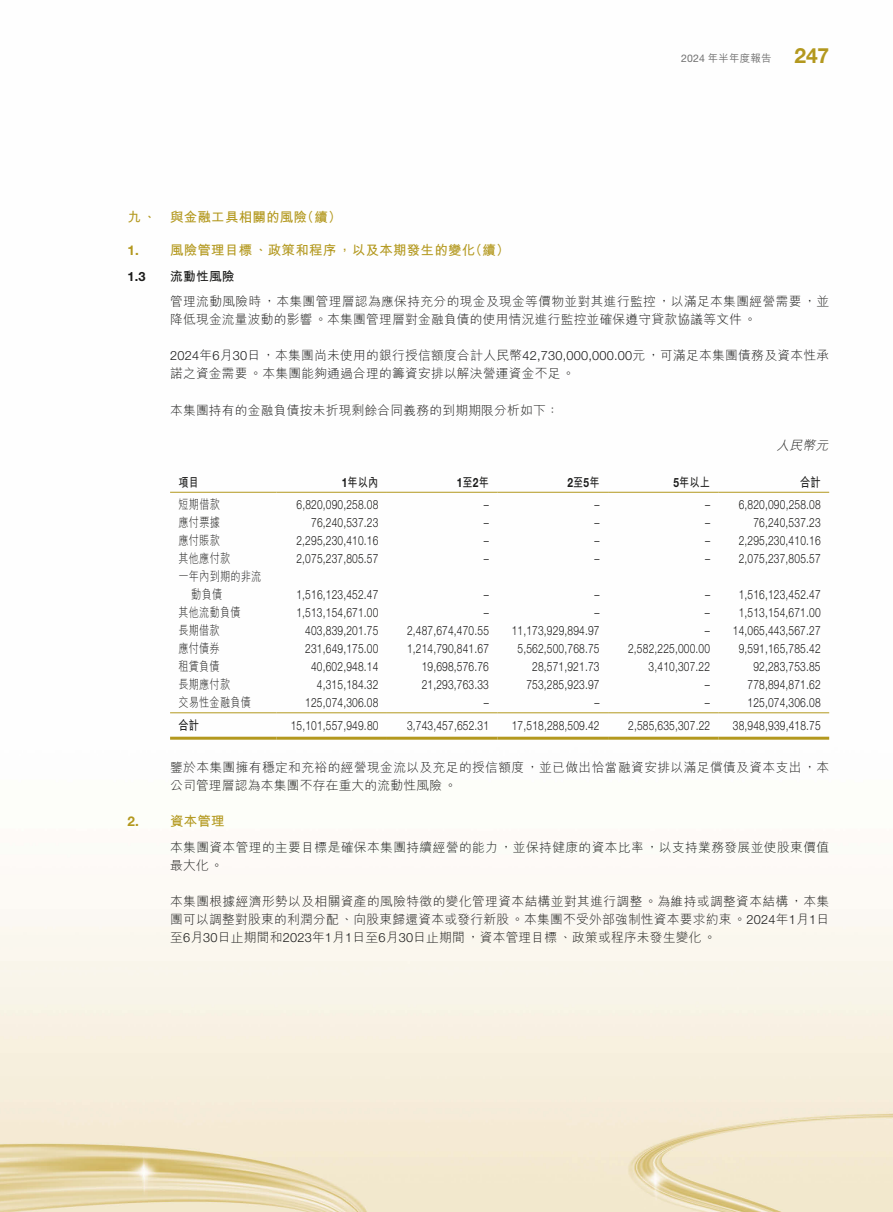
<style>
.page{position:relative;width:893px;height:1212px;background:#fff}
.page>*{position:absolute;margin:0;border:0;box-sizing:border-box;transform-origin:0 0}
.t1{font:700 13.5px "M Hei HK";letter-spacing:.015em;color:#b3981e}
.t2{font:300 12.75px "Helvetica Neue LT Pro";letter-spacing:.015em;color:#1c1c1b;scale:.8 1}
.t3{font:300 12.75px/18px "M Hei HK";letter-spacing:.015em;color:#1c1c1b}
.t4{font:300 12.75px/18px "M Hei HK";letter-spacing:.015em;color:#1c1c1b;scale:.8 1}
.t5{font:700 12.75px "M Hei HK";letter-spacing:.015em;color:#1c1c1b;scale:.8 1}
.t6{font:700 12.75px "Helvetica Neue LT Pro";color:#1c1c1b;scale:.8 1}
.t7{font:700 12.75px "M Hei HK";letter-spacing:.015em;color:#1c1c1b}
.t8{font:italic 300 12.75px "M Hei HK";color:#1c1c1b}
.t9{font:700 12.75px "Helvetica Neue LT Pro";color:#1c1c1b}
.t10{font:500 10.5px "M Hei HK";letter-spacing:.015em;color:#6f6f6f}
.s1{font-family:"Helvetica Neue LT Pro";font-weight:400}
.s2{font-family:"Helvetica Neue LT Pro";font-weight:700;font-size:21px;color:#b3981e}
.s3{font-family:"Helvetica Neue LT Pro"}
.s4{font-family:"M Hei HK"}
</style>
<div class="page">
<img style="left:0;top:491px;width:893px;height:721px">
<hr style="left:170px;top:492px;width:106px;height:1px;background:#b3981e">
<hr style="left:276px;top:492px;width:111px;height:1px;background:#b3981e">
<hr style="left:387px;top:492px;width:110px;height:1px;background:#b3981e">
<hr style="left:497px;top:492px;width:111px;height:1px;background:#b3981e">
<hr style="left:608px;top:492px;width:111px;height:1px;background:#b3981e">
<hr style="left:719px;top:492px;width:110px;height:1px;background:#b3981e">
<hr style="left:170px;top:712px;width:106px;height:1px;background:#b3981e">
<hr style="left:276px;top:712px;width:111px;height:1px;background:#b3981e">
<hr style="left:387px;top:712px;width:110px;height:1px;background:#b3981e">
<hr style="left:497px;top:712px;width:111px;height:1px;background:#b3981e">
<hr style="left:608px;top:712px;width:111px;height:1px;background:#b3981e">
<hr style="left:719px;top:712px;width:110px;height:1px;background:#b3981e">
<hr style="left:170px;top:737px;width:106px;height:3px;background:#b3981e">
<hr style="left:276px;top:737px;width:111px;height:3px;background:#b3981e">
<hr style="left:387px;top:737px;width:110px;height:3px;background:#b3981e">
<hr style="left:497px;top:737px;width:111px;height:3px;background:#b3981e">
<hr style="left:608px;top:737px;width:111px;height:3px;background:#b3981e">
<hr style="left:719px;top:737px;width:110px;height:3px;background:#b3981e">
<p class="t10" style="left:681px;top:51px;width:149px"><span class="s1">2024</span> 年半年度報告 <span class="s2">247</span></p>
<p class="t1" style="left:128px;top:207px;width:216px">九、 與金融工具相關的風險（續）</p>
<p class="t1" style="left:128px;top:240px;width:384px"><span class="s3">1.</span> 風險管理目標、政策和程序，以及本期發生的變化（續）</p>
<p class="t9" style="left:128px;top:268px;width:20px">1.3</p>
<p class="t7" style="left:170px;top:267px;width:66px">流動性風險</p>
<p class="t3" style="left:170px;top:292px;width:661px">管理流動風險時，本集團管理層認為應保持充分的現金及現金等價物並對其進行監控，以滿足本集團經營需要，並降低現金流量波動的影響。本集團管理層對金融負債的使用情況進行監控並確保遵守貸款協議等文件。</p>
<p class="t3" style="left:170px;top:346px;width:661px"><span class="s3">2024</span>年<span class="s3">6</span>月<span class="s3">30</span>日，本集團尚未使用的銀行授信額度合計人民幣<span class="s3">42,730,000,000.00</span>元，可滿足本集團債務及資本性承諾之資金需要。本集團能夠通過合理的籌資安排以解決營運資金不足。</p>
<p class="t3" style="left:170px;top:400px;width:390px">本集團持有的金融負債按未折現剩餘合同義務的到期期限分析如下：</p>
<p class="t8" style="left:776px;top:437px;width:57px">人民幣元</p>
<p class="t5" style="left:179px;top:472px;width:27px">項目</p>
<p class="t5" style="left:342px;top:472px;width:47px"><span class="s3">1</span>年以內</p>
<p class="t6" style="left:457px;top:474px;width:42px">1<span class="s4">至</span>2<span class="s4">年</span></p>
<p class="t6" style="left:567px;top:474px;width:42px">2<span class="s4">至</span>5<span class="s4">年</span></p>
<p class="t5" style="left:673px;top:472px;width:47px"><span class="s3">5</span>年以上</p>
<p class="t5" style="left:800px;top:472px;width:27px">合計</p>
<p class="t4" style="left:179px;top:495px;width:53px">短期借款</p>
<p class="t2" style="left:296px;top:497px;width:104px">6,820,090,258.08</p>
<p class="t2" style="left:484px;top:497px;width:8px">–</p>
<p class="t2" style="left:594px;top:497px;width:8px">–</p>
<p class="t2" style="left:705px;top:497px;width:146px">– 6,820,090,258.08</p>
<p class="t4" style="left:179px;top:513px;width:53px">應付票據</p>
<p class="t2" style="left:311px;top:515px;width:86px">76,240,537.23</p>
<p class="t2" style="left:484px;top:515px;width:8px">–</p>
<p class="t2" style="left:594px;top:515px;width:8px">–</p>
<p class="t2" style="left:705px;top:515px;width:8px">–</p>
<p class="t2" style="left:753px;top:515px;width:86px">76,240,537.23</p>
<p class="t4" style="left:179px;top:531px;width:53px">應付賬款</p>
<p class="t2" style="left:296px;top:533px;width:104px">2,295,230,410.16</p>
<p class="t2" style="left:484px;top:533px;width:8px">–</p>
<p class="t2" style="left:594px;top:533px;width:8px">–</p>
<p class="t2" style="left:705px;top:533px;width:146px">– 2,295,230,410.16</p>
<p class="t4" style="left:179px;top:549px;width:66px">其他應付款</p>
<p class="t2" style="left:296px;top:551px;width:104px">2,075,237,805.57</p>
<p class="t2" style="left:484px;top:551px;width:8px">–</p>
<p class="t2" style="left:594px;top:551px;width:8px">–</p>
<p class="t2" style="left:705px;top:551px;width:146px">– 2,075,237,805.57</p>
<p class="t4" style="left:191px;top:567px;width:89px;text-indent:-13px">一年內到期的非流動負債</p>
<p class="t2" style="left:296px;top:587px;width:104px">1,516,123,452.47</p>
<p class="t2" style="left:484px;top:587px;width:8px">–</p>
<p class="t2" style="left:594px;top:587px;width:8px">–</p>
<p class="t2" style="left:705px;top:587px;width:146px">– 1,516,123,452.47</p>
<p class="t4" style="left:179px;top:603px;width:79px">其他流動負債</p>
<p class="t2" style="left:296px;top:605px;width:104px">1,513,154,671.00</p>
<p class="t2" style="left:484px;top:605px;width:8px">–</p>
<p class="t2" style="left:594px;top:605px;width:8px">–</p>
<p class="t2" style="left:705px;top:605px;width:146px">– 1,513,154,671.00</p>
<p class="t4" style="left:179px;top:621px;width:53px">長期借款</p>
<p class="t2" style="left:305px;top:623px;width:93px">403,839,201.75</p>
<p class="t2" style="left:407px;top:623px;width:104px">2,487,674,470.55</p>
<p class="t2" style="left:512px;top:623px;width:111px">11,173,929,894.97</p>
<p class="t2" style="left:705px;top:623px;width:146px">– 14,065,443,567.27</p>
<p class="t4" style="left:179px;top:639px;width:53px">應付債券</p>
<p class="t2" style="left:305px;top:641px;width:93px">231,649,175.00</p>
<p class="t2" style="left:407px;top:641px;width:104px">1,214,790,841.67</p>
<p class="t2" style="left:518px;top:641px;width:104px">5,562,500,768.75</p>
<p class="t2" style="left:628px;top:641px;width:104px">2,582,225,000.00</p>
<p class="t2" style="left:739px;top:641px;width:104px">9,591,165,785.42</p>
<p class="t4" style="left:179px;top:657px;width:53px">租賃負債</p>
<p class="t2" style="left:311px;top:659px;width:86px">40,602,948.14</p>
<p class="t2" style="left:422px;top:659px;width:86px">19,698,576.76</p>
<p class="t2" style="left:532px;top:659px;width:86px">28,571,921.73</p>
<p class="t2" style="left:649px;top:659px;width:78px">3,410,307.22</p>
<p class="t2" style="left:753px;top:659px;width:86px">92,283,753.85</p>
<p class="t4" style="left:179px;top:675px;width:66px">長期應付款</p>
<p class="t2" style="left:317px;top:677px;width:78px">4,315,184.32</p>
<p class="t2" style="left:422px;top:677px;width:86px">21,293,763.33</p>
<p class="t2" style="left:526px;top:677px;width:93px">753,285,923.97</p>
<p class="t2" style="left:705px;top:677px;width:8px">–</p>
<p class="t2" style="left:747px;top:677px;width:93px">778,894,871.62</p>
<p class="t4" style="left:179px;top:693px;width:92px">交易性金融負債</p>
<p class="t2" style="left:305px;top:695px;width:93px">125,074,306.08</p>
<p class="t2" style="left:484px;top:695px;width:8px">–</p>
<p class="t2" style="left:594px;top:695px;width:8px">–</p>
<p class="t2" style="left:705px;top:695px;width:8px">–</p>
<p class="t2" style="left:747px;top:695px;width:93px">125,074,306.08</p>
<p class="t5" style="left:179px;top:716px;width:27px">合計</p>
<p class="t2" style="left:291px;top:717px;width:111px">15,101,557,949.80</p>
<p class="t2" style="left:407px;top:717px;width:104px">3,743,457,652.31</p>
<p class="t2" style="left:512px;top:717px;width:111px">17,518,288,509.42</p>
<p class="t2" style="left:628px;top:717px;width:104px">2,585,635,307.22</p>
<p class="t2" style="left:733px;top:717px;width:111px">38,948,939,418.75</p>
<p class="t3" style="left:170px;top:758px;width:661px">鑒於本集團擁有穩定和充裕的經營現金流以及充足的授信額度，並已做出恰當融資安排以滿足償債及資本支出，本公司管理層認為本集團不存在重大的流動性風險。</p>
<p class="t1" style="left:128px;top:812px;width:99px"><span class="s3">2.</span> 資本管理</p>
<p class="t3" style="left:170px;top:838px;width:661px">本集團資本管理的主要目標是確保本集團持續經營的能力，並保持健康的資本比率，以支持業務發展並使股東價值最大化。</p>
<p class="t3" style="left:170px;top:892px;width:661px;text-align:justify">本集團根據經濟形勢以及相關資產的風險特徵的變化管理資本結構並對其進行調整。為維持或調整資本結構，本集團可以調整對股東的利潤分配、向股東歸還資本或發行新股。本集團不受外部強制性資本要求約束。<span class="s3">2024</span>年<span class="s3">1</span>月<span class="s3">1</span>日至<span class="s3">6</span>月<span class="s3">30</span>日止期間和<span class="s3">2023</span>年<span class="s3">1</span>月<span class="s3">1</span>日至<span class="s3">6</span>月<span class="s3">30</span>日止期間，資本管理目標、政策或程序未發生變化。</p>
</div>
